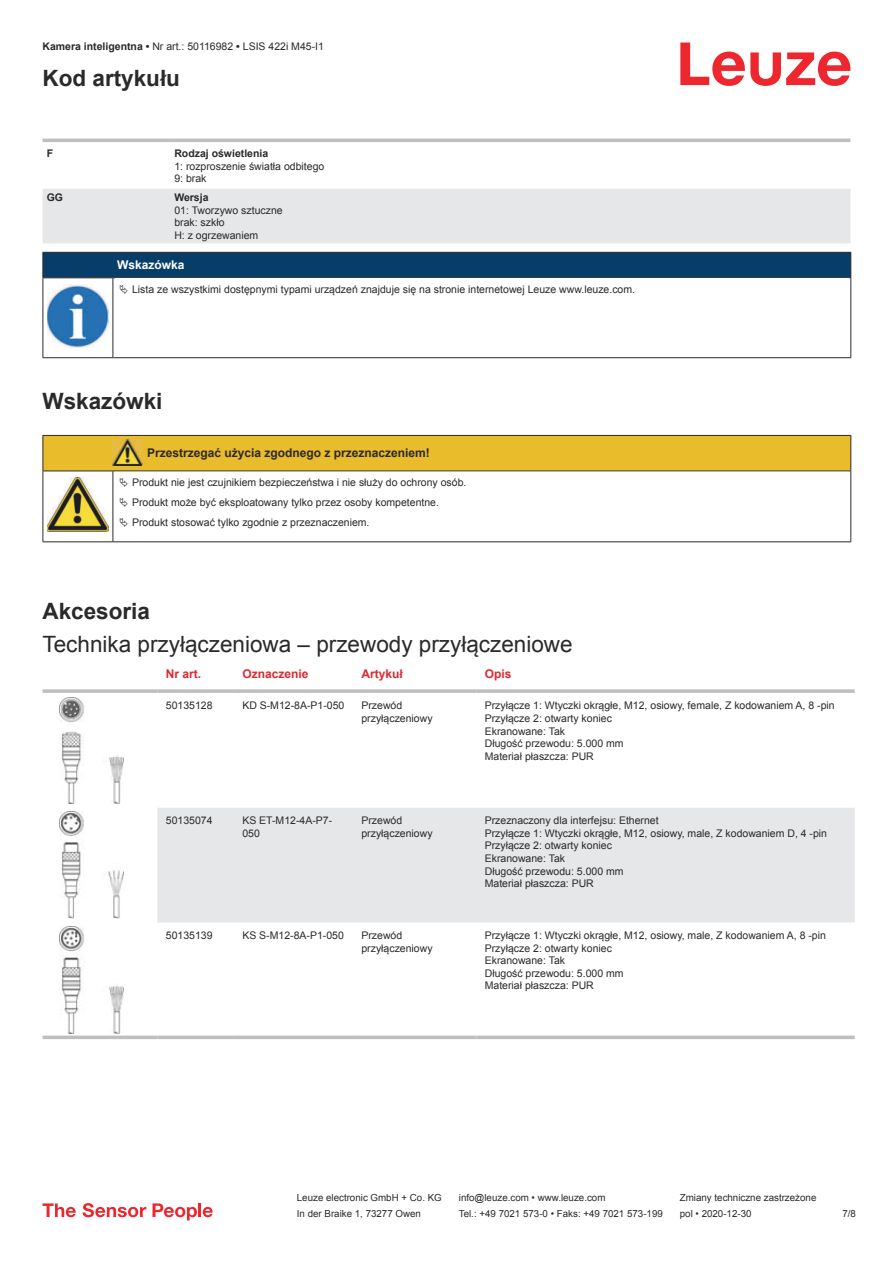
<style>
.page{position:relative;width:893px;height:1263px;background:#fff}
.page>*{position:absolute;margin:0;border:0;box-sizing:border-box;transform-origin:0 0}
.t1{font:22.5px "Arial";color:#2b292a}
.t2{font:700 22.5px "Arial";color:#2b292a}
.t3{font:700 12px "Arial";color:#2b292a}
.t4{font:700 12px "Arial";color:#db2a30}
.t5{font:700 12px "Arial";color:#fff}
.t6{font:10.5px/12.6px "Arial";color:#2b292a}
.t7{font:700 10.5px "Arial";color:#2b292a}
.t8{font:9.75px "Arial";color:#2b292a}
.s1{font-weight:700}
</style>
<div class="page">
<svg style="left:680px;top:43px;width:170px;height:43px"></svg>
<svg style="left:43px;top:138px;width:807px;height:1px"></svg>
<div style="left:43px;top:189px;width:807px;height:54px;background:#e6e7e9"></div>
<hr style="left:43px;top:139px;width:127px;height:3px;background:#bdbfc1">
<hr style="left:170px;top:139px;width:680px;height:3px;background:#bdbfc1">
<div style="left:157px;top:808px;width:698px;height:114px;background:#e6e7e9"></div>
<svg style="left:43px;top:689px;width:114px;height:4px"></svg>
<svg style="left:157px;top:689px;width:77px;height:4px"></svg>
<svg style="left:234px;top:689px;width:119px;height:4px"></svg>
<svg style="left:353px;top:689px;width:123px;height:4px"></svg>
<svg style="left:476px;top:689px;width:379px;height:4px;background:#c3c5c7"></svg>
<svg style="left:43px;top:1035px;width:114px;height:4px"></svg>
<svg style="left:157px;top:1035px;width:77px;height:4px"></svg>
<svg style="left:234px;top:1035px;width:119px;height:4px"></svg>
<svg style="left:353px;top:1035px;width:123px;height:4px"></svg>
<svg style="left:476px;top:1035px;width:379px;height:4px;background:#c6c8c9"></svg>
<img style="left:59px;top:697px;width:65px;height:106px">
<img style="left:59px;top:812px;width:65px;height:106px">
<img style="left:59px;top:927px;width:65px;height:106px">
<svg style="left:43px;top:1203px;width:33px;height:14px"></svg>
<svg style="left:83px;top:1203px;width:63px;height:14px"></svg>
<svg style="left:153px;top:1203px;width:44px;height:17px"></svg>
<hr style="left:198px;top:1203px;width:3px;height:14px;background:#ed272d">
<svg style="left:203px;top:1207px;width:10px;height:10px"></svg>
<div style="left:43px;top:252px;width:808px;height:26px;background:#063d69"></div>
<hr style="left:113px;top:277px;width:738px;height:1px;background:#2b292a">
<hr style="left:43px;top:278px;width:1px;height:75px;background:#2b292a">
<hr style="left:113px;top:278px;width:1px;height:75px;background:#2b292a">
<hr style="left:850px;top:278px;width:1px;height:75px;background:#2b292a">
<hr style="left:43px;top:357px;width:70px;height:1px;background:#2b292a">
<hr style="left:113px;top:357px;width:738px;height:1px;background:#2b292a">
<img style="left:47px;top:284px;width:61px;height:63px">
<hr style="left:43px;top:541px;width:70px;height:1px;background:#2b292a">
<hr style="left:113px;top:541px;width:30px;height:1px;background:#2b292a">
<hr style="left:143px;top:541px;width:708px;height:1px;background:#2b292a">
<svg style="left:43px;top:435px;width:808px;height:106px"></svg>
<p class="t6" style="left:43px;top:41px;width:283px"><span class="s1">Kamera inteligentna •</span> Nr art.: 50116982 <span class="s1">•</span> LSIS 422i M45-I1</p>
<h1 class="t2" style="left:43px;top:63px;width:139px">Kod artykułu</h1>
<p class="t7" style="left:47px;top:149px;width:8px">F</p>
<p class="t7" style="left:174px;top:146px;width:95px">Rodzaj oświetlenia</p>
<p class="t6" style="left:174px;top:160px;width:151px">1: rozproszenie światła odbitego<br>9: brak</p>
<p class="t7" style="left:47px;top:193px;width:18px">GG</p>
<p class="t7" style="left:174px;top:193px;width:36px">Wersja</p>
<p class="t6" style="left:174px;top:204px;width:110px">01: Tworzywo sztuczne brak: szkło<br>H: z ogrzewaniem</p>
<p class="t5" style="left:117px;top:260px;width:69px">Wskazówka</p>
<p class="t6" style="left:132px;top:282px;width:505px">Lista ze wszystkimi dostępnymi typami urządzeń znajduje się na stronie internetowej Leuze www.leuze.com.</p>
<h1 class="t2" style="left:43px;top:393px;width:122px">Wskazówki</h1>
<p class="t3" style="left:147px;top:445px;width:284px">Przestrzegać użycia zgodnego z przeznaczeniem!</p>
<p class="t6" style="left:132px;top:472px;width:336px;line-height:20.2px">Produkt nie jest czujnikiem bezpieczeństwa i nie służy do ochrony osób.<br>Produkt może być eksploatowany tylko przez osoby kompetentne.<br>Produkt stosować tylko zgodnie z przeznaczeniem.</p>
<h1 class="t2" style="left:43px;top:602px;width:109px">Akcesoria</h1>
<h1 class="t1" style="left:43px;top:629px;width:532px">Technika przyłączeniowa – przewody przyłączeniowe</h1>
<p class="t4" style="left:166px;top:670px;width:37px">Nr art.</p>
<p class="t4" style="left:242px;top:670px;width:68px">Oznaczenie</p>
<p class="t4" style="left:361px;top:666px;width:43px">Artykuł</p>
<p class="t4" style="left:485px;top:670px;width:28px">Opis</p>
<p class="t6" style="left:166px;top:700px;width:48px">50135128</p>
<p class="t6" style="left:242px;top:700px;width:104px">KD S-M12-8A-P1- 050</p>
<p class="t6" style="left:361px;top:700px;width:73px">Przewód przyłączeniowy</p>
<p class="t6" style="left:485px;top:699px;width:351px">Przyłącze 1: Wtyczki okrągłe, M12, osiowy, female, Z kodowaniem A, 8 -pin Przyłącze 2: otwarty koniec<br>Ekranowane: Tak<br>Długość przewodu: 5.000 mm<br>Materiał płaszcza: PUR</p>
<p class="t6" style="left:166px;top:815px;width:48px">50135074</p>
<p class="t6" style="left:242px;top:815px;width:91px">KS ET-M12-4A-P7-<br>050</p>
<p class="t6" style="left:361px;top:815px;width:73px">Przewód przyłączeniowy</p>
<p class="t6" style="left:485px;top:814px;width:344px">Przeznaczony dla interfejsu: Ethernet<br>Przyłącze 1: Wtyczki okrągłe, M12, osiowy, male, Z kodowaniem D, 4 -pin Przyłącze 2: otwarty koniec<br>Ekranowane: Tak<br>Długość przewodu: 5.000 mm<br>Materiał płaszcza: PUR</p>
<p class="t6" style="left:166px;top:930px;width:48px">50135139</p>
<p class="t6" style="left:242px;top:930px;width:103px">KS S-M12-8A-P1-050</p>
<p class="t6" style="left:361px;top:930px;width:73px">Przewód przyłączeniowy</p>
<p class="t6" style="left:485px;top:929px;width:343px">Przyłącze 1: Wtyczki okrągłe, M12, osiowy, male, Z kodowaniem A, 8 -pin Przyłącze 2: otwarty koniec<br>Ekranowane: Tak<br>Długość przewodu: 5.000 mm<br>Materiał płaszcza: PUR</p>
<p class="t8" style="left:297px;top:1191px;width:146px">Leuze electronic GmbH + Co. KG</p>
<p class="t8" style="left:459px;top:1191px;width:148px">info@leuze.com • www.leuze.com</p>
<p class="t8" style="left:680px;top:1191px;width:138px">Zmiany techniczne zastrzeżone</p>
<p class="t8" style="left:297px;top:1210px;width:126px">In der Braike 1, 73277 Owen</p>
<p class="t8" style="left:459px;top:1207px;width:205px">Tel.: +49 7021 573-0 • Faks: +49 7021 573-199</p>
<p class="t8" style="left:680px;top:1207px;width:73px">pol • 2020-12-30</p>
<p class="t8" style="left:842px;top:1210px;width:15px">7 /8</p>
</div>
